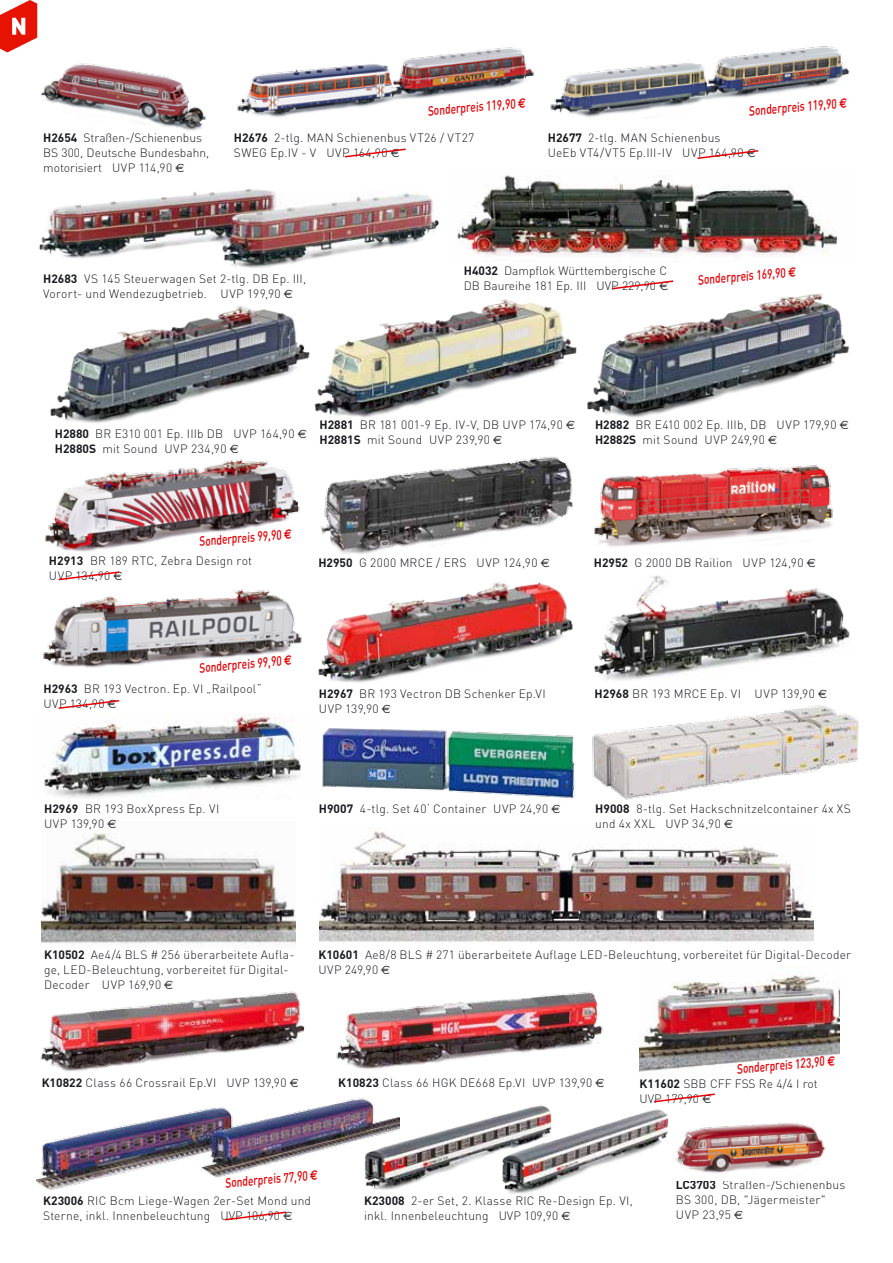
<style>
.page{position:relative;width:893px;height:1263px;background:#fff}
.page>*{position:absolute;margin:0;border:0;box-sizing:border-box;transform-origin:0 0}
.t1{font:500 13.5px "DIN";color:#e60005;scale:.75 1}
.t2{font:300 12px/15px "DIN";letter-spacing:.015em;color:#1b1c20}
.t3{font:300 12px "DIN";letter-spacing:.035em;color:#1b1c20}
.s1{font-family:"Euro Sans";font-weight:700}
.s2{font-weight:700}
.s3{font-family:"Euro Sans";font-weight:400}
</style>
<div class="page">
<img style="left:42px;top:833px;width:254px;height:111px">
<img style="left:319px;top:830px;width:495px;height:113px">
<img style="left:639px;top:974px;width:200px;height:98px">
<img style="left:37px;top:1099px;width:314px;height:91px">
<img style="left:237px;top:47px;width:297px;height:70px">
<img style="left:40px;top:63px;width:167px;height:68px">
<img style="left:550px;top:46px;width:300px;height:71px">
<svg style="left:697px;top:150px;width:62px;height:9px"></svg>
<svg style="left:344px;top:148px;width:62px;height:10px"></svg>
<svg style="left:693px;top:1093px;width:22px;height:5px"></svg>
<img style="left:39px;top:189px;width:400px;height:79px">
<img style="left:587px;top:293px;width:263px;height:125px">
<img style="left:316px;top:299px;width:261px;height:119px">
<img style="left:50px;top:306px;width:266px;height:117px">
<img style="left:45px;top:459px;width:255px;height:93px">
<img style="left:321px;top:456px;width:252px;height:98px">
<img style="left:594px;top:465px;width:239px;height:82px">
<img style="left:44px;top:714px;width:257px;height:84px">
<img style="left:318px;top:581px;width:255px;height:102px">
<img style="left:594px;top:575px;width:256px;height:105px">
<img style="left:43px;top:589px;width:259px;height:79px">
<svg style="left:58px;top:700px;width:62px;height:9px"></svg>
<svg style="left:58px;top:571px;width:62px;height:10px"></svg>
<img style="left:457px;top:175px;width:381px;height:80px">
<svg style="left:612px;top:280px;width:62px;height:10px"></svg>
<svg style="left:225px;top:1211px;width:62px;height:10px"></svg>
<img style="left:322px;top:728px;width:254px;height:71px">
<img style="left:592px;top:705px;width:267px;height:95px">
<svg style="left:0;top:0;width:37px;height:52px"></svg>
<img style="left:40px;top:991px;width:563px;height:81px">
<img style="left:351px;top:1096px;width:342px;height:98px">
<img style="left:672px;top:1113px;width:154px;height:68px">
<p class="t1" style="left:427px;top:102px;width:132px;rotate:-5deg">Sonderpreis 119,90 <span class="s1">E</span></p>
<p class="t1" style="left:748px;top:102px;width:132px;rotate:-5deg">Sonderpreis 119,90 <span class="s1">E</span></p>
<p class="t2" style="left:43px;top:130px;width:168px"><span class="s2">H2654</span> Straßen-/Schienenbus<br>BS 300, Deutsche Bundesbahn, motorisiert UVP 114,90 <span class="s3">€</span></p>
<p class="t2" style="left:234px;top:130px;width:242px"><span class="s2">H2676</span> 2-tlg. MAN Schienenbus VT26 / VT27<br>SWEG Ep.IV - V UVP 164,90 <span class="s3">€</span></p>
<p class="t2" style="left:548px;top:130px;width:209px"><span class="s2">H2677</span> 2-tlg. MAN Schienenbus<br>UeEb VT4/VT5 Ep.III-IV UVP 164,90 <span class="s3">€</span></p>
<p class="t2" style="left:43px;top:271px;width:264px"><span class="s2">H2683</span> VS 145 Steuerwagen Set 2-tlg. DB Ep. III,<br>Vorort- und Wendezugbetrieb. UVP 199,90 <span class="s3">€</span></p>
<p class="t2" style="left:464px;top:263px;width:206px"><span class="s2">H4032</span> Dampflok Württembergische C<br>DB Baureihe 181 Ep. III UVP 229,90 <span class="s3">E</span></p>
<p class="t1" style="left:697px;top:271px;width:132px;rotate:-5deg">Sonderpreis 169,90 <span class="s1">E</span></p>
<p class="t2" style="left:55px;top:426px;width:254px"><span class="s2">H2880</span> BR E310 001 Ep. IIIb DB UVP 164,90 <span class="s3">€<br></span><span class="s2">H2880S</span> mit Sound UVP 234,90 <span class="s3">€</span></p>
<p class="t2" style="left:595px;top:417px;width:255px"><span class="s2">H2882</span> BR E410 002 Ep. IIIb, DB UVP 179,90 <span class="s3">€<br></span><span class="s2">H2882S</span> mit Sound UVP 249,90 <span class="s3">€</span></p>
<p class="t2" style="left:319px;top:417px;width:257px"><span class="s2">H2881</span> BR 181 001-9 Ep. IV-V, DB UVP 174,90 <span class="s3">€<br></span><span class="s2">H2881S</span> mit Sound UVP 239,90 <span class="s3">€</span></p>
<p class="t1" style="left:198px;top:533px;width:125px;rotate:-5deg">Sonderpreis 99,90 <span class="s1">E</span></p>
<p class="t2" style="left:49px;top:553px;width:205px"><span class="s2">H2913</span> BR 189 RTC, Zebra Design rot<br>UVP 134,90 <span class="s3">€</span></p>
<p class="t3" style="left:318px;top:555px;width:233px"><span class="s2">H2950</span> G 2000 MRCE / ERS UVP 124,90 <span class="s3">€</span></p>
<p class="t2" style="left:594px;top:555px;width:223px"><span class="s2">H2952</span> G 2000 DB Railion UVP 124,90 <span class="s3">€</span></p>
<p class="t1" style="left:198px;top:659px;width:125px;rotate:-5deg">Sonderpreis 99,90 <span class="s1">E</span></p>
<p class="t2" style="left:43px;top:681px;width:220px"><span class="s2">H2963</span> BR 193 Vectron. Ep. VI „Railpool“<br>UVP 134,90 <span class="s3">€</span></p>
<p class="t2" style="left:319px;top:686px;width:228px"><span class="s2">H2967</span> BR 193 Vectron DB Schenker Ep.VI<br>UVP 139,90 <span class="s3">€</span></p>
<p class="t2" style="left:595px;top:686px;width:234px"><span class="s2">H2968</span> BR 193 MRCE Ep. VI UVP 139,90 <span class="s3">€</span></p>
<p class="t2" style="left:44px;top:801px;width:177px"><span class="s2">H2969</span> BR 193 BoxXpress Ep. VI<br>UVP 139,90 <span class="s3">€</span></p>
<p class="t2" style="left:319px;top:801px;width:243px"><span class="s2">H9007</span> 4-tlg. Set 40‘ Container UVP 24,90 <span class="s3">€</span></p>
<p class="t2" style="left:595px;top:801px;width:257px"><span class="s2">H9008</span> 8-tlg. Set Hackschnitzelcontainer 4x XS und 4x XXL UVP 34,90 <span class="s3">€</span></p>
<p class="t2" style="left:44px;top:947px;width:252px"><span class="s2">K10502</span> Ae4/4 BLS # 256 überarbeitete Aufla&shy;ge, LED-Beleuchtung, vorbereitet für Digital-<br>Decoder UVP 169,90 <span class="s3">€</span></p>
<p class="t2" style="left:318px;top:947px;width:534px"><span class="s2">K10601</span> Ae8/8 BLS # 271 überarbeitete Auflage LED-Beleuchtung, vorbereitet für Digital-Decoder<br>UVP 249,90 <span class="s3">€</span></p>
<p class="t2" style="left:42px;top:1075px;width:259px"><span class="s2">K10822</span> Class 66 Crossrail Ep.VI UVP 139,90 <span class="s3">€</span></p>
<p class="t2" style="left:338px;top:1075px;width:268px"><span class="s2">K10823</span> Class 66 HGK DE668 Ep.VI UVP 139,90 <span class="s3">€</span></p>
<p class="t1" style="left:736px;top:1060px;width:132px;rotate:-5deg">Sonderpreis 123,90 <span class="s1">E</span></p>
<p class="t2" style="left:640px;top:1076px;width:179px"><span class="s2">K11602</span> SBB CFF FSS Re 4/4 I rot<br>UVP 179,90 <span class="s3">E</span></p>
<p class="t1" style="left:224px;top:1174px;width:125px;rotate:-5deg">Sonderpreis 77,90 <span class="s1">E</span></p>
<p class="t2" style="left:43px;top:1193px;width:269px"><span class="s2">K23006</span> RIC Bcm Liege-Wagen 2er-Set Mond und<br>Sterne, inkl. Innenbeleuchtung UVP 106,90 <span class="s3">E</span></p>
<p class="t2" style="left:364px;top:1193px;width:270px"><span class="s2">K23008</span> 2-er Set, 2. Klasse RIC Re-Design Ep. VI, inkl. Innenbeleuchtung UVP 109,90 <span class="s3">E</span></p>
<p class="t2" style="left:676px;top:1177px;width:171px"><span class="s2">LC3703</span> Straßen-/Schienenbus<br>BS 300, DB, "Jägermeister"<br>UVP 23,95 <span class="s3">€</span></p>
</div>
